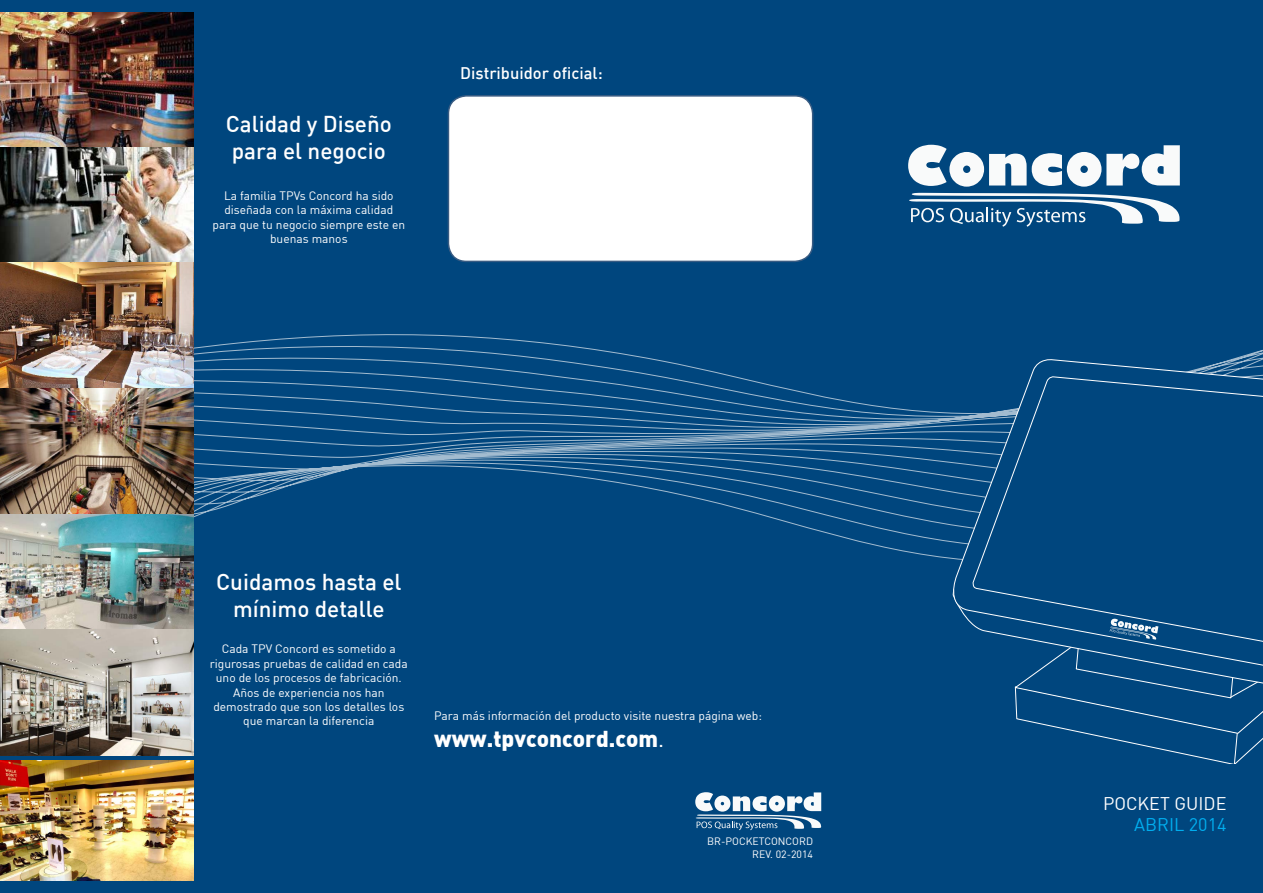
<style>
.page{position:relative;width:1263px;height:893px;background:#00467e}
.page>*{position:absolute;margin:0;border:0;box-sizing:border-box;transform-origin:0 0}
.t1{font:500 22.5px/27px "DIN";color:#fff}
.t2{font:900 22.5px "DIN";color:#fff}
.t3{font:18px "DIN";color:#fff}
.t4{font:18px "DIN";color:#00aeef}
.t5{font:500 16.5px "DIN";color:#fff}
.t6{font:12px/14.4px "DIN";color:#fff;text-align:center}
.t7{font:10.5px "DIN";color:#fff}
.s1{font-weight:400}
</style>
<div class="page">
<svg style="left:908px;top:145px;width:272px;height:82px"></svg>
<svg style="left:193px;top:249px;width:1070px;height:375px;background:#084c82"></svg>
<img style="left:0;top:13px;width:193px;height:134px">
<img style="left:0;top:147px;width:193px;height:608px">
<img style="left:0;top:760px;width:193px;height:120px">
<svg style="left:953px;top:359px;width:310px;height:312px;background:#0f5185"></svg>
<div style="left:972px;top:377px;width:291px;height:268px;background:#00467e"></div>
<svg style="left:1015px;top:619px;width:248px;height:146px;background:#0c4f84"></svg>
<div style="left:448px;top:96px;width:365px;height:165px;background:#fff;border-radius:18px"></div>
<div style="left:448px;top:95px;width:365px;height:167px;border:2px solid #385b82;border-radius:18px"></div>
<svg style="left:695px;top:792px;width:126px;height:38px"></svg>
<p class="t1" style="left:226px;top:110px;width:168px">Calidad y Diseño para el negocio</p>
<p class="t6" style="left:212px;top:188px;width:194px">La familia TPVs Concord ha sido diseñada con la máxima calidad para que tu negocio siempre este en buenas manos</p>
<p class="t5" style="left:460px;top:62px;width:144px">Distribuidor oficial:</p>
<p class="t1" style="left:216px;top:568px;width:187px;text-align:center">Cuidamos hasta el mínimo detalle</p>
<p class="t6" style="left:210px;top:642px;width:199px">Cada TPV Concord es sometido a rigurosas pruebas de calidad en cada uno de los procesos de fabricación.</p>
<p class="t6" style="left:213px;top:685px;width:192px">Años de experiencia nos han demostrado que son los detalles los que marcan la diferencia</p>
<p class="t6" style="left:434px;top:709px;width:329px">Para más información del producto visite nuestra página web:</p>
<p class="t2" style="left:434px;top:724px;width:232px">www.tpvconcord.com<span class="s1">.</span></p>
<p class="t7" style="left:707px;top:835px;width:107px">BR-POCKETCONCORD</p>
<p class="t7" style="left:752px;top:847px;width:62px">REV. 02-2014</p>
<p class="t3" style="left:1103px;top:792px;width:125px">POCKET GUIDE</p>
<p class="t4" style="left:1134px;top:813px;width:94px">ABRIL 2014</p>
</div>
